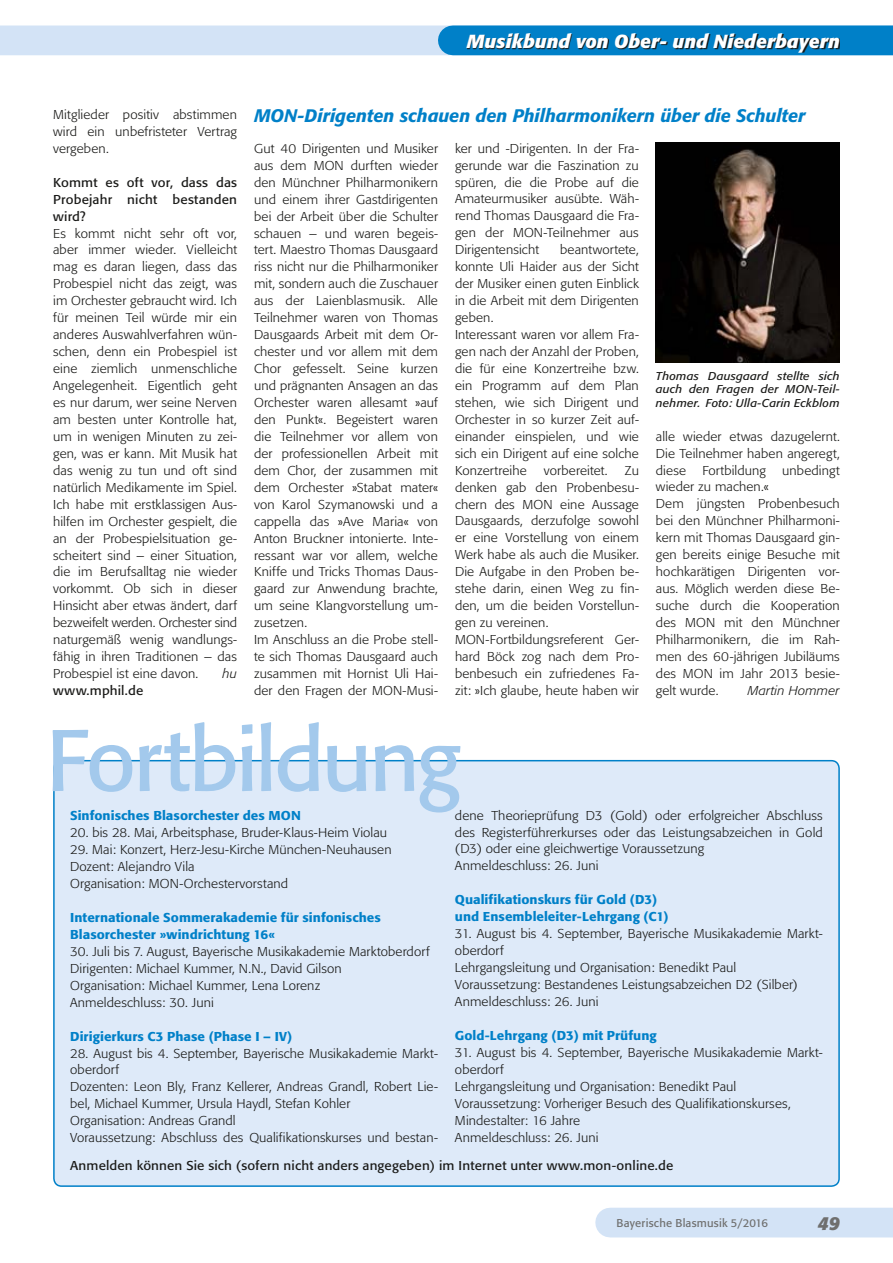
<style>
.page{position:relative;width:893px;height:1263px;background:#fff}
.page>*{position:absolute;margin:0;border:0;box-sizing:border-box;transform-origin:0 0}
.t1{font:86.25px "Formata";letter-spacing:-.03em;color:#a3c9ec}
.t2{font:italic 700 18.75px "Formata";letter-spacing:.005em;color:#fff}
.t3{font:italic 700 18.75px "Formata";color:#6f6f6e}
.t4{font:italic 500 18px "Formata";color:#0080c8}
.t5{font:300 12.75px/17px "Formata";letter-spacing:.01em;color:#1a1a18;scale:1.05 1}
.t6{font:500 12.75px/17px "Formata";color:#0080c8;scale:1.05 1}
.t7{font:12.75px/17px "Formata";letter-spacing:.01em;color:#1a1a18;text-align:justify;scale:1.05 1}
.t8{font:italic 300 12.75px "Formata";letter-spacing:.01em;color:#1a1a18;scale:1.05 1}
.t9{font:italic 11.25px/13.5px "Formata";letter-spacing:.015em;color:#1a1a18;text-align:justify;scale:1.05 1}
.t10{font:11.25px "Formata";letter-spacing:.02em;color:#6f6f6e}
</style>
<div class="page">
<div style="left:610px;top:1208px;width:283px;height:29px;background:#d3e3f6"></div>
<div style="left:0;top:26px;width:893px;height:29px;background:#d3e3f6"></div>
<div style="left:453px;top:26px;width:440px;height:29px;background:#0080c8"></div>
<svg style="left:467px;top:34px;width:373px;height:18px"></svg>
<div style="left:54px;top:761px;width:785px;height:425px;background:#deeaf9;border-radius:8px"></div>
<div style="left:53px;top:760px;width:787px;height:427px;border:2px solid #0080c8;border-radius:8px"></div>
<img style="left:656px;top:142px;width:184px;height:220px">
<h2 class="t2" style="left:467px;top:30px;width:375px">Musikbund von Ober- und Niederbayern</h2>
<p class="t5" style="left:53px;top:106px;width:177px;text-align:justify">Mitglieder positiv abstimmen wird ein unbefristeter Vertrag vergeben.</p>
<p class="t7" style="left:53px;top:174px;width:177px">Kommt es oft vor, dass das Probejahr nicht bestanden wird?</p>
<p class="t5" style="left:53px;top:225px;width:177px;text-align:justify">Es kommt nicht sehr oft vor, aber immer wieder. Vielleicht mag es daran liegen, dass das Probespiel nicht das zeigt, was im Orchester gebraucht wird. Ich für meinen Teil würde mir ein anderes Auswahlverfahren wün&shy;schen, denn ein Probespiel ist eine ziemlich unmenschliche Angelegenheit. Eigentlich geht es nur darum, wer seine Nerven am besten unter Kontrolle hat, um in wenigen Minuten zu zei&shy;gen, was er kann. Mit Musik hat das wenig zu tun und oft sind natürlich Medikamente im Spiel.<br>Ich habe mit erstklassigen Aus&shy;hilfen im Orchester gespielt, die an der Probespielsituation ge&shy;scheitert sind – einer Situation, die im Berufsalltag nie wieder vorkommt. Ob sich in dieser Hinsicht aber etwas ändert, darf bezweifelt werden. Orchester sind naturgemäß wenig wandlungs&shy;fähig in ihren Traditionen – das Probespiel ist eine davon.</p>
<p class="t8" style="left:223px;top:666px;width:15px">hu</p>
<p class="t7" style="left:53px;top:682px;width:87px">www.mphil.de</p>
<h3 class="t4" style="left:254px;top:105px;width:553px">MON-Dirigenten schauen den Philharmonikern über die Schulter</h3>
<p class="t5" style="left:254px;top:140px;width:177px">Gut 40 Dirigenten und Musiker aus dem MON durften wieder den Münchner Philharmonikern und einem ihrer Gastdirigenten bei der Arbeit über die Schulter schauen – und waren begeis&shy;tert. Maestro Thomas Dausgaard riss nicht nur die Philharmoniker mit, sondern auch die Zuschauer aus der Laienblasmusik. Alle<br>Teilnehmer waren von Thomas<br>Dausgaards Arbeit mit dem Or&shy;chester und vor allem mit dem<br>Chor gefesselt. Seine kurzen und prägnanten Ansagen an das<br>Orchester waren allesamt »auf den Punkt«. Begeistert waren die Teilnehmer vor allem von der professionellen Arbeit mit dem Chor, der zusammen mit dem Orchester »Stabat mater« von Karol Szymanowski und a cappella das »Ave Maria« von<br>Anton Bruckner intonierte. Inte&shy;ressant war vor allem, welche<br>Kniffe und Tricks Thomas Daus&shy;gaard zur Anwendung brachte, um seine Klangvorstellung um&shy;zusetzen.<br>Im Anschluss an die Probe stell&shy;te sich Thomas Dausgaard auch zusammen mit Hornist Uli Hai&shy;der den Fragen der MON-Musi-</p>
<p class="t5" style="left:455px;top:140px;width:177px;text-align:justify">ker und -Dirigenten. In der Fra&shy;gerunde war die Faszination zu spüren, die die Probe auf die Amateurmusiker ausübte. Wäh&shy;rend Thomas Dausgaard die Fra&shy;gen der MON-Teilnehmer aus Dirigentensicht</p>
<p class="t5" style="left:455px;top:241px;width:177px;text-indent:105px">beantwortete, konnte Uli Haider aus der Sicht der Musiker einen guten Einblick in die Arbeit mit dem Dirigenten geben.<br>Interessant waren vor allem Fra&shy;gen nach der Anzahl der Proben, die für eine Konzertreihe bzw. ein Programm auf dem Plan stehen, wie sich Dirigent und<br>Orchester in so kurzer Zeit auf&shy;einander einspielen, und wie sich ein Dirigent auf eine solche<br>Konzertreihe</p>
<p class="t9" style="left:656px;top:369px;width:177px">Thomas Dausgaard stellte sich auch den Fragen der MON-Teil&shy;nehmer. Foto: Ulla-Carin Eckblom</p>
<p class="t5" style="left:656px;top:428px;width:177px;text-align:justify">alle wieder etwas dazugelernt.<br>Die Teilnehmer haben angeregt, diese</p>
<p class="t5" style="left:702px;top:462px;width:62px">Fortbildung</p>
<p class="t5" style="left:782px;top:462px;width:56px">unbedingt</p>
<p class="t5" style="left:656px;top:479px;width:177px">wieder zu machen.«<br>Dem jüngsten Probenbesuch bei den Münchner Philharmoni&shy;kern mit Thomas Dausgaard gin&shy;gen bereits einige Besuche mit hochkarätigen Dirigenten vor&shy;aus. Möglich werden diese Be&shy;suche durch die Kooperation des MON mit den Münchner<br>Philharmonikern, die im Rah&shy;men des 60-jährigen Jubiläums des MON im Jahr 2013 besie&shy;gelt wurde.</p>
<p class="t5" style="left:544px;top:462px;width:62px">vorbereitet.</p>
<p class="t5" style="left:455px;top:462px;width:177px;text-indent:170px">Zu denken gab den Probenbesu&shy;chern des MON eine Aussage<br>Dausgaards, derzufolge sowohl er eine Vorstellung von einem<br>Werk habe als auch die Musiker.<br>Die Aufgabe in den Proben be&shy;stehe darin, einen Weg zu fin&shy;den, um die beiden Vorstellun&shy;gen zu vereinen.<br>MON-Fortbildungsreferent Ger&shy;hard Böck zog nach dem Pro&shy;benbesuch ein zufriedenes Fa&shy;zit: »Ich glaube, heute haben wir</p>
<p class="t8" style="left:748px;top:683px;width:89px">Martin Hommer</p>
<h1 class="t1" style="left:46px;top:708px;width:417px">Fortbildung</h1>
<p class="t6" style="left:70px;top:807px;width:221px">Sinfonisches Blasorchester des MON</p>
<p class="t5" style="left:70px;top:824px;width:303px">20. bis 28. Mai, Arbeitsphase, Bruder-Klaus-Heim Violau</p>
<p class="t5" style="left:70px;top:841px;width:308px">29. Mai: Konzert, Herz-Jesu-Kirche München-Neuhausen<br>Dozent: Alejandro Vila<br>Organisation: MON-Orchestervorstand</p>
<p class="t6" style="left:70px;top:909px;width:297px">Internationale Sommerakademie für sinfonisches<br>Blasorchester »windrichtung 16«</p>
<p class="t5" style="left:70px;top:943px;width:344px">30. Juli bis 7. August, Bayerische Musikakademie Marktoberdorf Dirigenten: Michael Kummer, N.N., David Gilson<br>Organisation: Michael Kummer, Lena Lorenz<br>Anmeldeschluss: 30. Juni</p>
<p class="t6" style="left:70px;top:1027px;width:213px">Dirigierkurs C3 Phase (Phase I – IV)</p>
<p class="t5" style="left:70px;top:1045px;width:352px">28. August bis 4. September, Bayerische Musikakademie Markt&shy;oberdorf<br>Dozenten: Leon Bly, Franz Kellerer, Andreas Grandl, Robert Lie&shy;bel, Michael Kummer, Ursula Haydl, Stefan Kohler<br>Organisation: Andreas Grandl<br>Voraussetzung: Abschluss des Qualifikationskurses und bestan-</p>
<p class="t5" style="left:455px;top:807px;width:352px">dene Theorieprüfung D3 (Gold) oder erfolgreicher Abschluss des Registerführerkurses oder das Leistungsabzeichen in Gold (D3) oder eine gleichwertige Voraussetzung<br>Anmeldeschluss: 26. Juni</p>
<p class="t6" style="left:455px;top:891px;width:205px">Qualifikationskurs für Gold (D3) und Ensembleleiter-Lehrgang (C1)</p>
<p class="t5" style="left:455px;top:925px;width:352px">31. August bis 4. September, Bayerische Musikakademie Markt&shy;oberdorf<br>Lehrgangsleitung und Organisation: Benedikt Paul Voraussetzung: Bestandenes Leistungsabzeichen D2 (Silber)<br>Anmeldeschluss: 26. Juni</p>
<p class="t6" style="left:455px;top:1027px;width:194px">Gold-Lehrgang (D3) mit Prüfung</p>
<p class="t5" style="left:455px;top:1044px;width:352px">31. August bis 4. September, Bayerische Musikakademie Markt&shy;oberdorf<br>Lehrgangsleitung und Organisation: Benedikt Paul Voraussetzung: Vorheriger Besuch des Qualifikationskurses, Mindestalter: 16 Jahre<br>Anmeldeschluss: 26. Juni</p>
<p class="t7" style="left:70px;top:1156px;width:576px">Anmelden können Sie sich (sofern nicht anders angegeben) im Internet unter www.mon-online.de</p>
<p class="t10" style="left:617px;top:1216px;width:153px">Bayerische Blasmusik 5/2016</p>
<h2 class="t3" style="left:818px;top:1212px;width:23px">49</h2>
</div>
